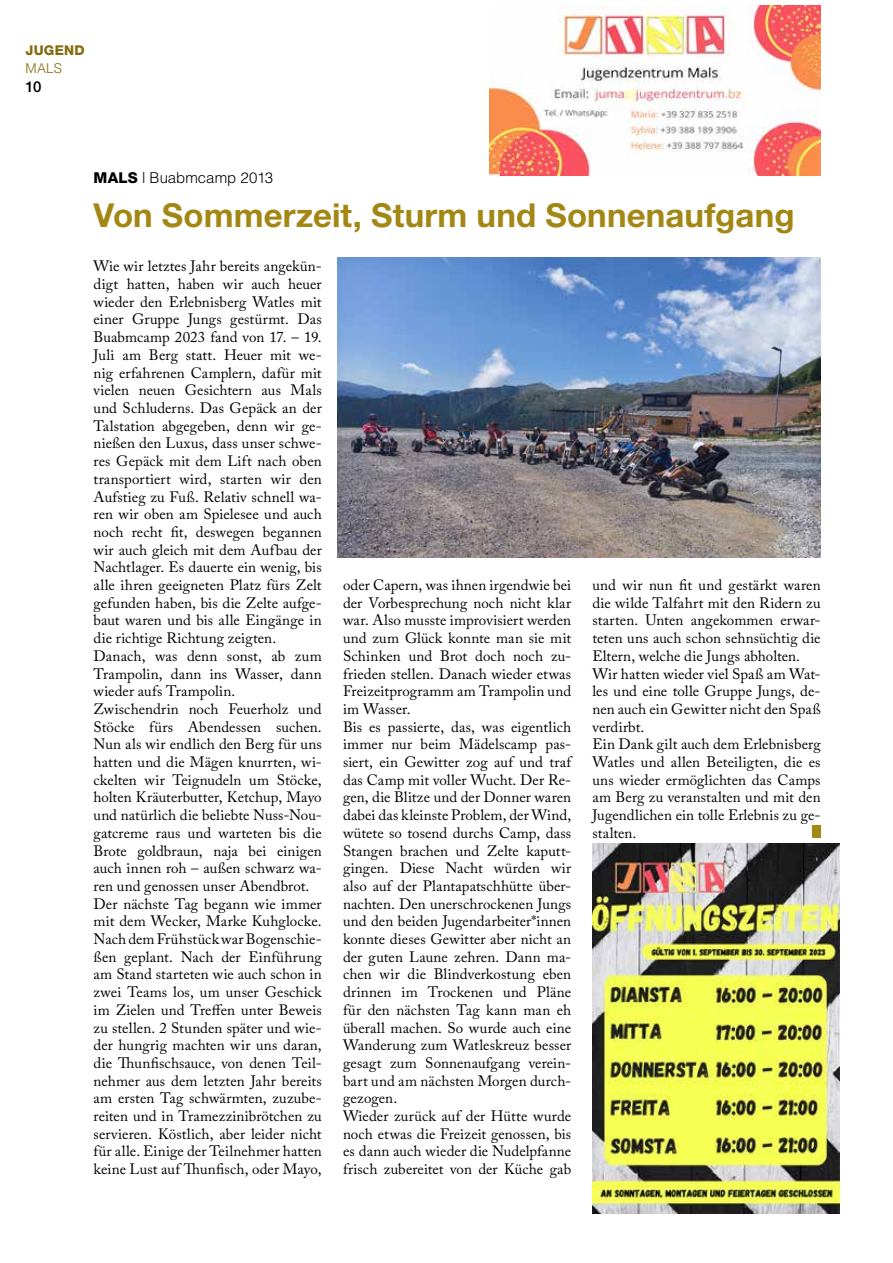
<style>
.page{position:relative;width:893px;height:1263px;background:#fff}
.page>*{position:absolute;margin:0;border:0;box-sizing:border-box;transform-origin:0 0}
.t1{font:700 33px "Helvetica Neue";letter-spacing:.005em;color:#a38714}
.t2{font:15px/17.7px "Adobe Caslon Pro";letter-spacing:.005em;color:#000}
.t3{font:300 15px "Helvetica";color:#000}
.t4{font:500 15px "Helvetica Neue";color:#000}
.t5{font:800 13.5px "Helvetica Neue";letter-spacing:.02em;color:#846d0f}
.t6{font:300 13.5px "Helvetica";color:#846d0f}
.s1{font-family:"Helvetica Neue";font-weight:800}
</style>
<div class="page">
<img style="left:592px;top:843px;width:247px;height:370px">
<img style="left:489px;top:5px;width:332px;height:171px">
<img style="left:337px;top:258px;width:484px;height:299px">
<hr style="left:812px;top:825px;width:4px;height:13px;background:#a38714">
<div style="left:816px;top:825px;width:5px;height:13px;background:#a38714"></div>
<p class="t5" style="left:26px;top:42px;width:61px">JUGEND</p>
<p class="t6" style="left:26px;top:60px;width:38px">MALS</p>
<p class="t4" style="left:26px;top:78px;width:17px">10</p>
<p class="t3" style="left:94px;top:168px;width:181px"><span class="s1">MALS</span> | Buabmcamp 2013</p>
<h1 class="t1" style="left:94px;top:195px;width:702px">Von Sommerzeit, Sturm und Sonnenaufgang</h1>
<p class="t2" style="left:94px;top:257px;width:230px">Wie wir letztes Jahr bereits angekün&shy;digt hatten, haben wir auch heuer wieder den Erlebnisberg Watles mit einer Gruppe Jungs gestürmt. Das Buabmcamp 2023 fand von 17. – 19.<br>Juli am Berg statt. Heuer mit we&shy;nig erfahrenen Camplern, dafür mit vielen neuen Gesichtern aus Mals und Schluderns. Das Gepäck an der Talstation abgegeben, denn wir ge&shy;nießen den Luxus, dass unser schwe&shy;res Gepäck mit dem Lift nach oben transportiert wird, starten wir den Aufstieg zu Fuß. Relativ schnell wa&shy;ren wir oben am Spielesee und auch noch recht fit, deswegen begannen wir auch gleich mit dem Aufbau der Nachtlager. Es dauerte ein wenig, bis alle ihren geeigneten Platz fürs Zelt gefunden haben, bis die Zelte aufge&shy;baut waren und bis alle Eingänge in die richtige Richtung zeigten.<br>Danach, was denn sonst, ab zum Trampolin, dann ins Wasser, dann wieder aufs Trampolin.<br>Zwischendrin noch Feuerholz und Stöcke fürs Abendessen suchen.<br>Nun als wir endlich den Berg für uns hatten und die Mägen knurrten, wi&shy;ckelten wir Teignudeln um Stöcke, holten Kräuterbutter, Ketchup, Mayo und natürlich die beliebte Nuss-Nou&shy;gatcreme raus und warteten bis die Brote goldbraun, naja bei einigen auch innen roh – außen schwarz wa&shy;ren und genossen unser Abendbrot.<br>Der nächste Tag begann wie immer mit dem Wecker, Marke Kuhglocke.<br>Nach dem Frühstück war Bogenschie&shy;ßen geplant. Nach der Einführung am Stand starteten wie auch schon in zwei Teams los, um unser Geschick im Zielen und Treffen unter Beweis zu stellen. 2 Stunden später und wie&shy;der hungrig machten wir uns daran, die Thunfischsauce, von denen Teil&shy;nehmer aus dem letzten Jahr bereits am ersten Tag schwärmten, zuzube&shy;reiten und in Tramezzinibrötchen zu servieren. Köstlich, aber leider nicht für alle. Einige der Teilnehmer hatten keine Lust auf Thunfisch, oder Mayo,</p>
<p class="t2" style="left:343px;top:576px;width:230px">oder Capern, was ihnen irgendwie bei der Vorbesprechung noch nicht klar war. Also musste improvisiert werden und zum Glück konnte man sie mit Schinken und Brot doch noch zu&shy;frieden stellen. Danach wieder etwas Freizeitprogramm am Trampolin und im Wasser.<br>Bis es passierte, das, was eigentlich immer nur beim Mädelscamp pas&shy;siert, ein Gewitter zog auf und traf das Camp mit voller Wucht. Der Re&shy;gen, die Blitze und der Donner waren dabei das kleinste Problem, der Wind, wütete so tosend durchs Camp, dass Stangen brachen und Zelte kaputt&shy;gingen. Diese Nacht würden wir also auf der Plantapatschhütte über&shy;nachten. Den unerschrockenen Jungs und den beiden Jugendarbeiter*innen konnte dieses Gewitter aber nicht an der guten Laune zehren. Dann ma&shy;chen wir die Blindverkostung eben drinnen im Trockenen und Pläne für den nächsten Tag kann man eh überall machen. So wurde auch eine Wanderung zum Watleskreuz besser gesagt zum Sonnenaufgang verein&shy;bart und am nächsten Morgen durch&shy;gezogen.<br>Wieder zurück auf der Hütte wurde noch etwas die Freizeit genossen, bis es dann auch wieder die Nudelpfanne frisch zubereitet von der Küche gab</p>
<p class="t2" style="left:592px;top:576px;width:230px">und wir nun fit und gestärkt waren die wilde Talfahrt mit den Ridern zu starten. Unten angekommen erwar&shy;teten uns auch schon sehnsüchtig die<br>Eltern, welche die Jungs abholten.<br>Wir hatten wieder viel Spaß am Wat&shy;les und eine tolle Gruppe Jungs, de&shy;nen auch ein Gewitter nicht den Spaß verdirbt.<br>Ein Dank gilt auch dem Erlebnisberg<br>Watles und allen Beteiligten, die es uns wieder ermöglichten das Camps am Berg zu veranstalten und mit den<br>Jugendlichen ein tolle Erlebnis zu ge&shy;stalten.</p>
</div>
